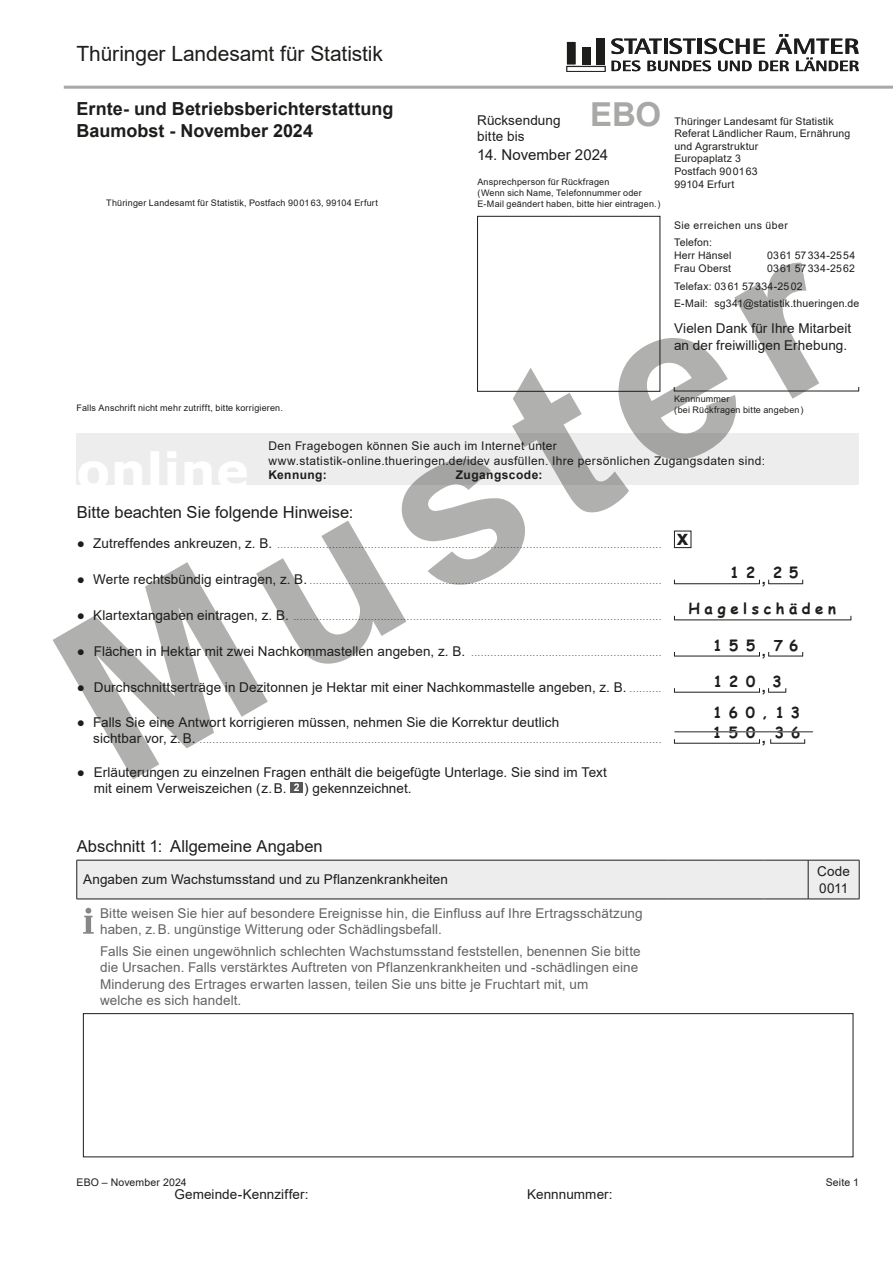
<style>
.page{position:relative;width:893px;height:1263px;background:#fff}
.page>*{position:absolute;margin:0;border:0;box-sizing:border-box;transform-origin:0 0}
.t1{font:700 225px "Arial";color:#1d1d1b}
.t2{font:700 33px "Arial";color:#a8a8a7}
.t3{font:21px "Arial";letter-spacing:-.005em;color:#1d1d1b}
.t4{font:700 18px/21.6px "Arial";color:#1d1d1b}
.t5{font:16.5px "Arial";color:#1d1d1b}
.t6{font:700 15px/20.2px "Comic Sans MS";letter-spacing:.42em;color:#1d1d1b;text-align:right}
.t7{font:15px "Arial";letter-spacing:.005em;color:#1d1d1b}
.t8{font:700 15px "Comic Sans MS";letter-spacing:.305em;color:#1d1d1b}
.t9{font:700 15px "Arial";color:#1d1d1b}
.t10{font:13.5px/16.2px "Arial";letter-spacing:.005em;color:#1d1d1b}
.t11{font:13.5px/16.2px "Arial";letter-spacing:.005em;color:#646363}
.t12{font:12px/14.4px "Arial";letter-spacing:.03em;color:#1d1d1b}
.t13{font:700 12px "Arial";letter-spacing:.035em;color:#1d1d1b}
.t14{font:10.5px "Arial";color:#706f6f}
.t15{font:10.5px/12.6px "Arial";letter-spacing:.015em;color:#1d1d1b}
.t16{font:10.5px "Arial";letter-spacing:.04em;color:#1d1d1b}
.t17{font:10.5px "Arial";letter-spacing:.035em;color:#1d1d1b}
.t18{font:9px/10.8px "Arial";letter-spacing:.02em;color:#1d1d1b}
.s1{font-size:13.5px;color:#1d1d1b}
.s2{font-size:10.5px;color:#706f6f}
.s3{font-family:"Arial"}
.s4{font-weight:700;font-size:10.5px;color:#fff}
</style>
<div class="page">
<hr style="left:674px;top:391px;width:185px;height:1px;background:#1d1d1b">
<div style="left:477px;top:216px;width:183px;height:175px;border:1px solid #1d1d1b"></div>
<div style="left:77px;top:434px;width:782px;height:51px;background:#ededed"></div>
<div style="left:566px;top:66px;width:39px;height:5px;border:1px solid #1d1d1b"></div>
<div style="left:78px;top:861px;width:781px;height:38px;background:#ededed"></div>
<hr style="left:77px;top:860px;width:591px;height:1px;background:#1d1d1b">
<hr style="left:77px;top:860px;width:1px;height:39px;background:#1d1d1b">
<hr style="left:668px;top:860px;width:51px;height:1px;background:#1d1d1b">
<hr style="left:719px;top:860px;width:44px;height:1px;background:#1d1d1b">
<hr style="left:763px;top:860px;width:45px;height:1px;background:#1d1d1b">
<hr style="left:808px;top:860px;width:51px;height:1px;background:#1d1d1b">
<hr style="left:808px;top:860px;width:1px;height:39px;background:#1d1d1b">
<hr style="left:859px;top:860px;width:1px;height:39px;background:#1d1d1b">
<hr style="left:77px;top:899px;width:591px;height:1px;background:#1d1d1b">
<hr style="left:668px;top:899px;width:51px;height:1px;background:#1d1d1b">
<hr style="left:719px;top:899px;width:44px;height:1px;background:#1d1d1b">
<hr style="left:763px;top:899px;width:45px;height:1px;background:#1d1d1b">
<hr style="left:808px;top:899px;width:51px;height:1px;background:#1d1d1b">
<div style="left:674px;top:531px;width:17px;height:17px;border:1px solid #1d1d1b"></div>
<hr style="left:674px;top:583px;width:86px;height:1px;background:#1d1d1b">
<hr style="left:768px;top:583px;width:35px;height:1px;background:#1d1d1b">
<hr style="left:674px;top:620px;width:177px;height:1px;background:#1d1d1b">
<hr style="left:674px;top:656px;width:86px;height:1px;background:#1d1d1b">
<hr style="left:768px;top:656px;width:35px;height:1px;background:#1d1d1b">
<hr style="left:674px;top:692px;width:86px;height:1px;background:#1d1d1b">
<svg style="left:768px;top:688px;width:18px;height:5px"></svg>
<hr style="left:674px;top:743px;width:86px;height:1px;background:#1d1d1b">
<hr style="left:770px;top:743px;width:35px;height:1px;background:#1d1d1b">
<hr style="left:675px;top:731px;width:137px;height:1px;background:#706f6f">
<div style="left:290px;top:782px;width:13px;height:11px;background:#575756"></div>
<svg style="left:83px;top:908px;width:11px;height:26px"></svg>
<div style="left:83px;top:1013px;width:770px;height:144px;border:1px solid #1d1d1b"></div>
<hr style="left:64px;top:86px;width:829px;height:3px;background:#a8a8a7">
<div style="left:567px;top:66px;width:38px;height:5px;border:1px solid #1d1d1b"></div>
<div style="left:596px;top:39px;width:9px;height:25px;background:#1d1d1b"></div>
<div style="left:567px;top:42px;width:8px;height:22px;background:#1d1d1b"></div>
<div style="left:582px;top:47px;width:8px;height:17px;background:#1d1d1b"></div>
<svg style="left:611px;top:34px;width:248px;height:37px"></svg>
<p class="t3" style="left:77px;top:39px;width:308px">Thüringer Landesamt für Statistik</p>
<p class="t4" style="left:77px;top:98px;width:318px">Ernte- und Betriebsberichterstattung<br>Baumobst - November 2024</p>
<p class="t18" style="left:106px;top:198px;width:273px">Thüringer Landesamt für Statistik, Postfach 900163, 99104 Erfurt</p>
<p class="t10" style="left:477px;top:112px;width:85px">Rücksendung</p>
<p class="t10" style="left:477px;top:128px;width:49px">bitte bis</p>
<p class="t2" style="left:590px;top:91px;width:72px">EBO</p>
<p class="t7" style="left:477px;top:144px;width:132px">14. November 2024</p>
<p class="t18" style="left:477px;top:177px;width:185px">Ansprechperson für Rückfragen<br>( Wenn sich Name, Telefonnummer oder<br>E-Mail geändert haben, bitte hier eintragen. )</p>
<p class="t15" style="left:674px;top:115px;width:177px">Thüringer Landesamt für Statistik<br>Referat Ländlicher Raum, Ernährung und Agrarstruktur<br>Europaplatz 3<br>Postfach 900163<br>99104 Erfurt</p>
<p class="t16" style="left:674px;top:218px;width:115px">Sie erreichen uns über</p>
<p class="t15" style="left:674px;top:236px;width:59px;line-height:13.2px">Telefon:<br>Herr Hänsel</p>
<p class="t17" style="left:767px;top:248px;width:90px">0361 57334-2554</p>
<h1 class="t1" style="left:0;top:582px;width:852px;rotate:-30deg">Muster</h1>
<p class="t15" style="left:674px;top:262px;width:59px">Frau Oberst</p>
<p class="t15" style="left:767px;top:262px;width:90px">0361 57334-2562</p>
<p class="t15" style="left:674px;top:280px;width:130px">Telefax: 0361 57334-2502</p>
<p class="t15" style="left:674px;top:297px;width:187px">E-Mail: sg341@statistik.thueringen.de</p>
<p class="t10" style="left:674px;top:320px;width:179px">Vielen Dank für Ihre Mitarbeit an der freiwilligen Erhebung.</p>
<p class="t18" style="left:674px;top:393px;width:131px">Kennnummer<br>( bei Rückfragen bitte angeben )</p>
<p class="t18" style="left:77px;top:402px;width:208px">Falls Anschrift nicht mehr zutrifft, bitte korrigieren.</p>
<p class="t12" style="left:268px;top:439px;width:498px">Den Fragebogen können Sie auch im Internet unter www.statistik-online.thueringen.de/idev ausfüllen. Ihre persönlichen Zugangsdaten sind:</p>
<p class="t13" style="left:268px;top:466px;width:60px">Kennung:</p>
<p class="t13" style="left:456px;top:466px;width:88px">Zugangscode:</p>
<p class="t5" style="left:77px;top:501px;width:278px">Bitte beachten Sie folgende Hinweise:</p>
<p class="t14" style="left:77px;top:537px;width:613px"><span class="s1">● Zutreffendes ankreuzen, z. B.</span> ....................................................................................................................... <sup>x</sup></p>
<p class="t14" style="left:77px;top:573px;width:586px"><span class="s1">● Werte rechtsbündig eintragen, z. B.</span> .............................................................................................................</p>
<p class="t6" style="left:730px;top:562px;width:70px">12 25</p>
<p class="t9" style="left:762px;top:568px;width:6px">,</p>
<p class="t14" style="left:77px;top:609px;width:586px"><span class="s1">● Klartextangaben eintragen, z. B.</span> ..................................................................................................................</p>
<p class="t8" style="left:688px;top:598px;width:149px">Hagelschäden</p>
<p class="t14" style="left:77px;top:645px;width:586px"><span class="s1">● Flächen in Hektar mit zwei Nachkommastellen angeben, z. B.</span> ...........................................................</p>
<p class="t6" style="left:713px;top:634px;width:87px">155 76</p>
<p class="t9" style="left:762px;top:640px;width:6px">,</p>
<p class="t6" style="left:713px;top:671px;width:70px">120 3</p>
<p class="t9" style="left:762px;top:676px;width:6px">,</p>
<p class="t10" style="left:77px;top:679px;width:586px">● Durchschnittserträge in Dezitonnen je Hektar mit einer Nachkommastelle angeben, z. B. <span class="s2">..........</span></p>
<p class="t6" style="left:713px;top:701px;width:89px">,13<br>150<span class="s3">,</span> 36</p>
<p class="t6" style="left:713px;top:701px;width:43px">160</p>
<p class="t10" style="left:77px;top:714px;width:484px">● Falls Sie eine Antwort korrigieren müssen, nehmen Sie die Korrektur deutlich</p>
<p class="t14" style="left:93px;top:732px;width:570px"><span class="s1">sichtbar vor, z. B.</span> ...............................................................................................................................................</p>
<p class="t10" style="left:94px;top:764px;width:515px;text-indent:-17px">● Erläuterungen zu einzelnen Fragen enthält die beigefügte Unterlage. Sie sind im Text mit einem Verweiszeichen ( z. B. <span class="s4">2</span> ) gekennzeichnet.</p>
<p class="t5" style="left:77px;top:834px;width:247px">Abschnitt 1: Allgemeine Angaben</p>
<p class="t10" style="left:83px;top:871px;width:366px">Angaben zum Wachstumsstand und zu Pflanzenkrankheiten</p>
<p class="t10" style="left:817px;top:863px;width:34px">Code<br>0011</p>
<p class="t11" style="left:100px;top:904px;width:544px">Bitte weisen Sie hier auf besondere Ereignisse hin, die Einfluss auf Ihre Ertragsschätzung haben, z. B. ungünstige Witterung oder Schädlingsbefall.</p>
<p class="t11" style="left:100px;top:943px;width:542px">Falls Sie einen ungewöhnlich schlechten Wachstumsstand feststellen, benennen Sie bitte die Ursachen. Falls verstärktes Auftreten von Pflanzenkrankheiten und -schädlingen eine Minderung des Ertrages erwarten lassen, teilen Sie uns bitte je Fruchtart mit, um<br>welche es sich handelt.</p>
<p class="t15" style="left:77px;top:1176px;width:112px">EBO – November 2024</p>
<p class="t15" style="left:826px;top:1176px;width:35px">Seite 1</p>
<p class="t10" style="left:174px;top:1186px;width:136px">Gemeinde-Kennziffer:</p>
<p class="t10" style="left:527px;top:1186px;width:87px">Kennnummer:</p>
</div>
